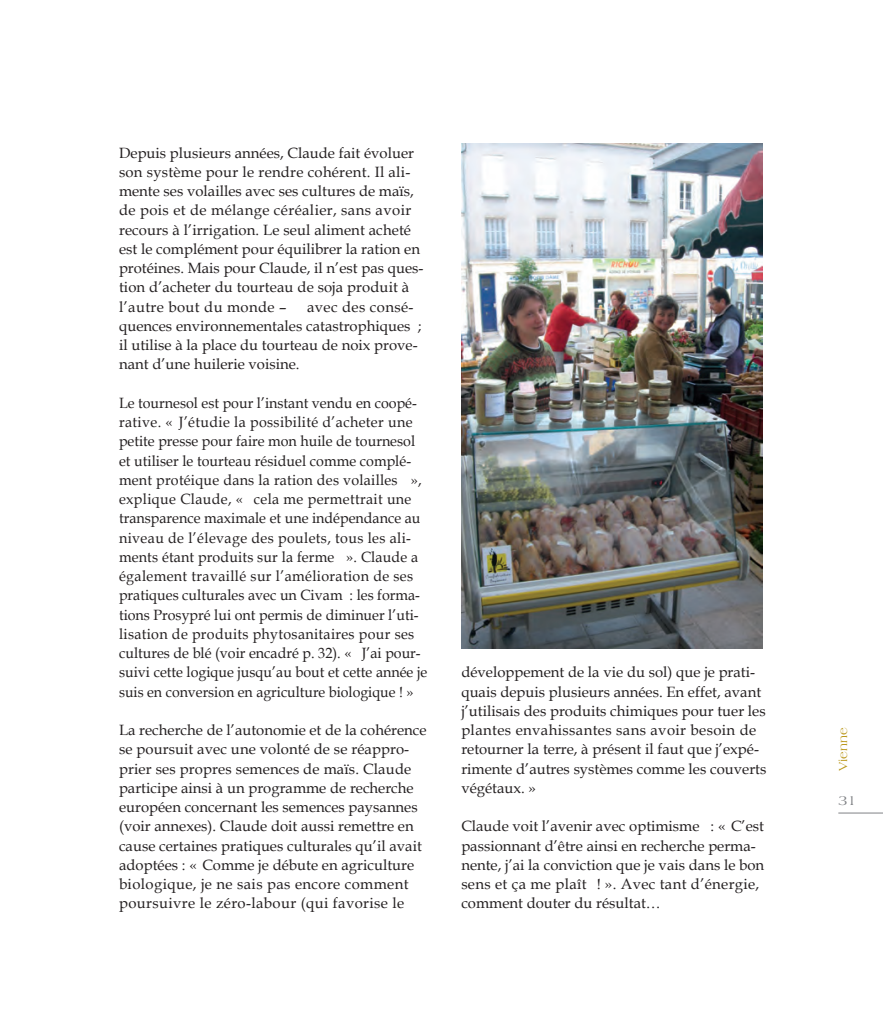
<style>
.page{position:relative;width:883px;height:1032px;background:#fff}
.page>*{position:absolute;margin:0;border:0;box-sizing:border-box;transform-origin:0 0}
.t1{font:14.88px/19.2px "Book Antiqua";color:#231f20}
.t2{font:14.88px/19.2px "Book Antiqua";color:#231f20;scale:.96 1}
.t3{font:14px "Americana";color:#808285}
.t4{font:12.25px "Americana";color:#ba9719}
</style>
<div class="page">
<img style="left:461px;top:143px;width:422px;height:671px">
<p class="t1" style="left:119px;top:143px;width:306px">Depuis plusieurs années, Claude fait évoluer son système pour le rendre cohérent. Il ali&shy;mente ses volailles avec ses cultures de maïs, de pois et de mélange céréalier, sans avoir recours à l’irrigation. Le seul aliment acheté est le complément pour équilibrer la ration en protéines. Mais pour Claude, il n’est pas ques&shy;tion d’acheter du tourteau de soja produit à l’autre bout du monde –</p>
<p class="t1" style="left:119px;top:297px;width:304px;text-indent:188px">avec des consé&shy;quences environnementales catastrophiques ; il utilise à la place du tourteau de noix prove&shy;nant d’une huilerie voisine.</p>
<p class="t2" style="left:119px;top:393px;width:323px">Le tournesol est pour l’instant vendu en coopé&shy;rative. « J’étudie la possibilité d’acheter une petite presse pour faire mon huile de tournesol et utiliser le tourteau résiduel comme complé&shy;ment protéique dans la ration des volailles », explique Claude, « cela me permettrait une transparence maximale et une indépendance au niveau de l’élevage des poulets, tous les ali&shy;ments étant produits sur la ferme ». Claude a également travaillé sur l’amélioration de ses pratiques culturales avec un Civam : les forma&shy;tions Prosypré lui ont permis de diminuer l’uti&shy;lisation de produits phytosanitaires pour ses cultures de blé (voir encadré p. 32). « J’ai pour&shy;suivi cette logique jusqu’au bout et cette année je suis en conversion en agriculture biologique ! »</p>
<p class="t1" style="left:119px;top:720px;width:309px">La recherche de l’autonomie et de la cohérence se poursuit avec une volonté de se réappro&shy;prier ses propres semences de maïs. Claude participe ainsi à un programme de recherche européen concernant les semences paysannes (voir annexes). Claude doit aussi remettre en cause certaines pratiques culturales qu’il avait adoptées : « Comme je débute en agriculture biologique, je ne sais pas encore comment poursuivre le zéro-labour (qui favorise le</p>
<p class="t1" style="left:461px;top:663px;width:307px">développement de la vie du sol) que je prati&shy;quais depuis plusieurs années. En effet, avant j’utilisais des produits chimiques pour tuer les plantes envahissantes sans avoir besoin de retourner la terre, à présent il faut que j’expé&shy;rimente d’autres systèmes comme les couverts végétaux. »</p>
<p class="t1" style="left:461px;top:817px;width:304px">Claude voit l’avenir avec optimisme : « C’est passionnant d’être ainsi en recherche perma&shy;nente, j’ai la conviction que je vais dans le bon sens et ça me plaît ! ». Avec tant d’énergie, comment douter du résultat…</p>
<p class="t4" style="left:838px;top:770px;width:45px;rotate:-90deg">Vienne</p>
<p class="t3" style="left:839px;top:795px;width:20px">31</p>
</div>
